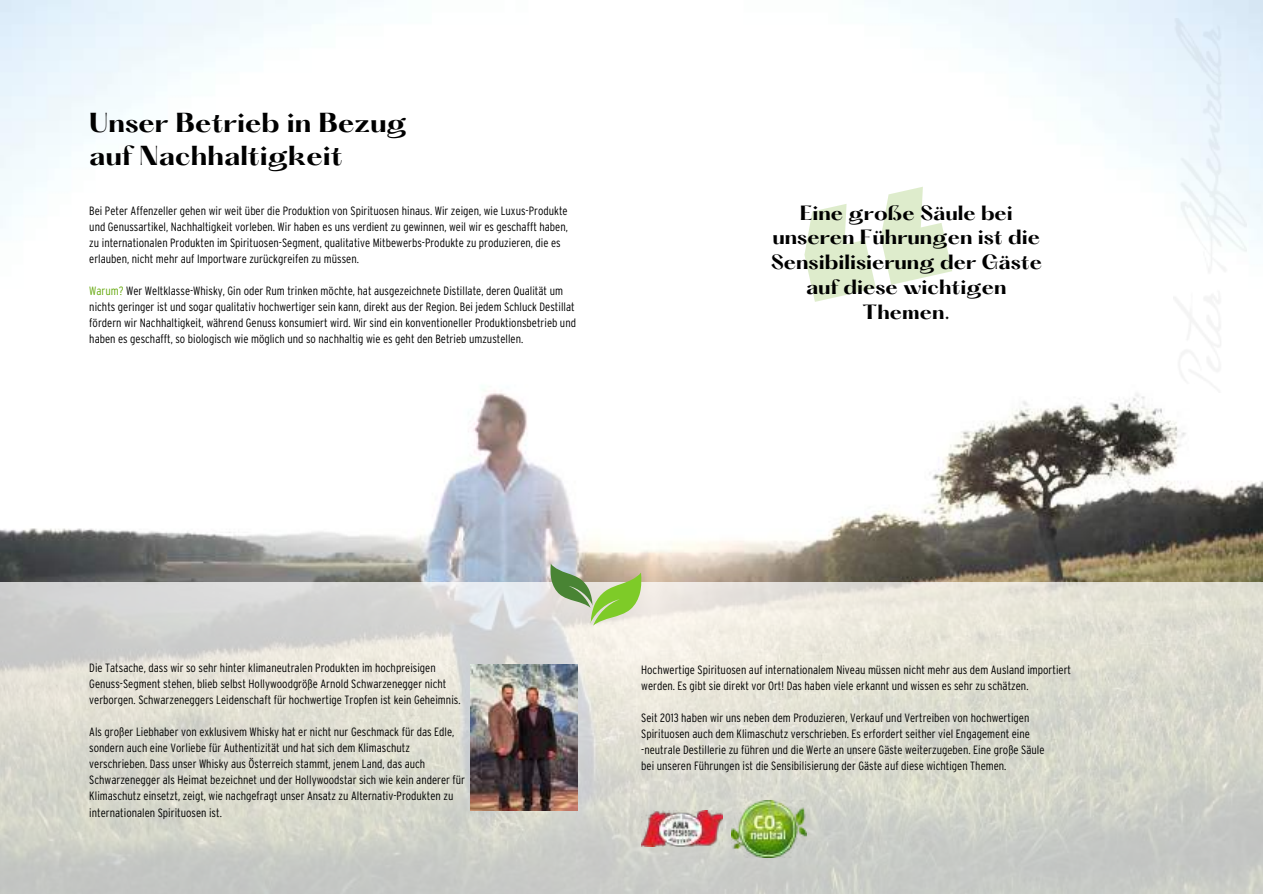
<style>
.page{position:relative;width:1263px;height:894px;background:#fff}
.page>*{position:absolute;margin:0;border:0;box-sizing:border-box;transform-origin:0 0}
.t1{font:700 24px/32.7px "Hatton";color:#000}
.t2{font:700 18px/24.8px "Hatton";color:#000;text-align:center}
.t3{font:300 condensed 12px/16px "Interstate";color:#000}
.s1{color:#65a80d}
</style>
<div class="page">
<img style="left:0;top:0;width:1263px;height:581px">
<img style="left:1174px;top:18px;width:73px;height:374px">
<svg style="left:0;top:581px;width:1263px;height:312px;background:#d8d8cf"></svg>
<img style="left:641px;top:810px;width:81px;height:36px">
<svg style="left:550px;top:563px;width:91px;height:62px;background:#adc28c"></svg>
<img style="left:471px;top:664px;width:107px;height:146px">
<img style="left:732px;top:800px;width:74px;height:56px">
<svg style="left:795px;top:180px;width:157px;height:122px"></svg>
<h1 class="t1" style="left:89px;top:109px;width:319px">Unser Betrieb in Bezug auf Nachhaltigkeit</h1>
<p class="t3" style="left:89px;top:202px;width:480px">Bei Peter Affenzeller gehen wir weit über die Produktion von Spirituosen hinaus. Wir zeigen, wie Luxus-Produkte und Genussartikel, Nachhaltigkeit vorleben. Wir haben es uns verdient zu gewinnen, weil wir es geschafft haben, zu internationalen Produkten im Spirituosen-Segment, qualitative Mitbewerbs-Produkte zu produzieren, die es erlauben, nicht mehr auf Importware zurückgreifen zu müssen.</p>
<p class="t3" style="left:89px;top:282px;width:488px"><span class="s1">Warum?</span> Wer Weltklasse-Whisky, Gin oder Rum trinken möchte, hat ausgezeichnete Distillate, deren Qualität um nichts geringer ist und sogar qualitativ hochwertiger sein kann, direkt aus der Region. Bei jedem Schluck Destillat fördern wir Nachhaltigkeit, während Genuss konsumiert wird. Wir sind ein konventioneller Produktionsbetrieb und haben es geschafft, so biologisch wie möglich und so nachhaltig wie es geht den Betrieb umzustellen.</p>
<h2 class="t2" style="left:771px;top:202px;width:273px">Eine große Säule bei unseren Führungen ist die<br>Sensibilisierung der Gäste auf diese wichtigen<br>Themen.</h2>
<p class="t3" style="left:89px;top:659px;width:373px">Die Tatsache, dass wir so sehr hinter klimaneutralen Produkten im hochpreisigen<br>Genuss-Segment stehen, blieb selbst Hollywoodgröße Arnold Schwarzenegger nicht verborgen. Schwarzeneggers Leidenschaft für hochwertige Tropfen ist kein Geheimnis.</p>
<p class="t3" style="left:89px;top:723px;width:377px">Als großer Liebhaber von exklusivem Whisky hat er nicht nur Geschmack für das Edle, sondern auch eine Vorliebe für Authentizität und hat sich dem Klimaschutz verschrieben. Dass unser Whisky aus Österreich stammt, jenem Land, das auch Schwarzenegger als Heimat bezeichnet und der Hollywoodstar sich wie kein anderer für Klimaschutz einsetzt, zeigt, wie nachgefragt unser Ansatz zu Alternativ-Produkten zu internationalen Spirituosen ist.</p>
<p class="t3" style="left:641px;top:661px;width:431px">Hochwertige Spirituosen auf internationalem Niveau müssen nicht mehr aus dem Ausland importiert werden. Es gibt sie direkt vor Ort! Das haben viele erkannt und wissen es sehr zu schätzen.</p>
<p class="t3" style="left:641px;top:709px;width:405px">Seit 2013 haben wir uns neben dem Produzieren, Verkauf und Vertreiben von hochwertigen Spirituosen auch dem Klimaschutz verschrieben. Es erfordert seither viel Engagement eine -neutrale Destillerie zu führen und die Werte an unsere Gäste weiterzugeben. Eine große Säule bei unseren Führungen ist die Sensibilisierung der Gäste auf diese wichtigen Themen.</p>
</div>
